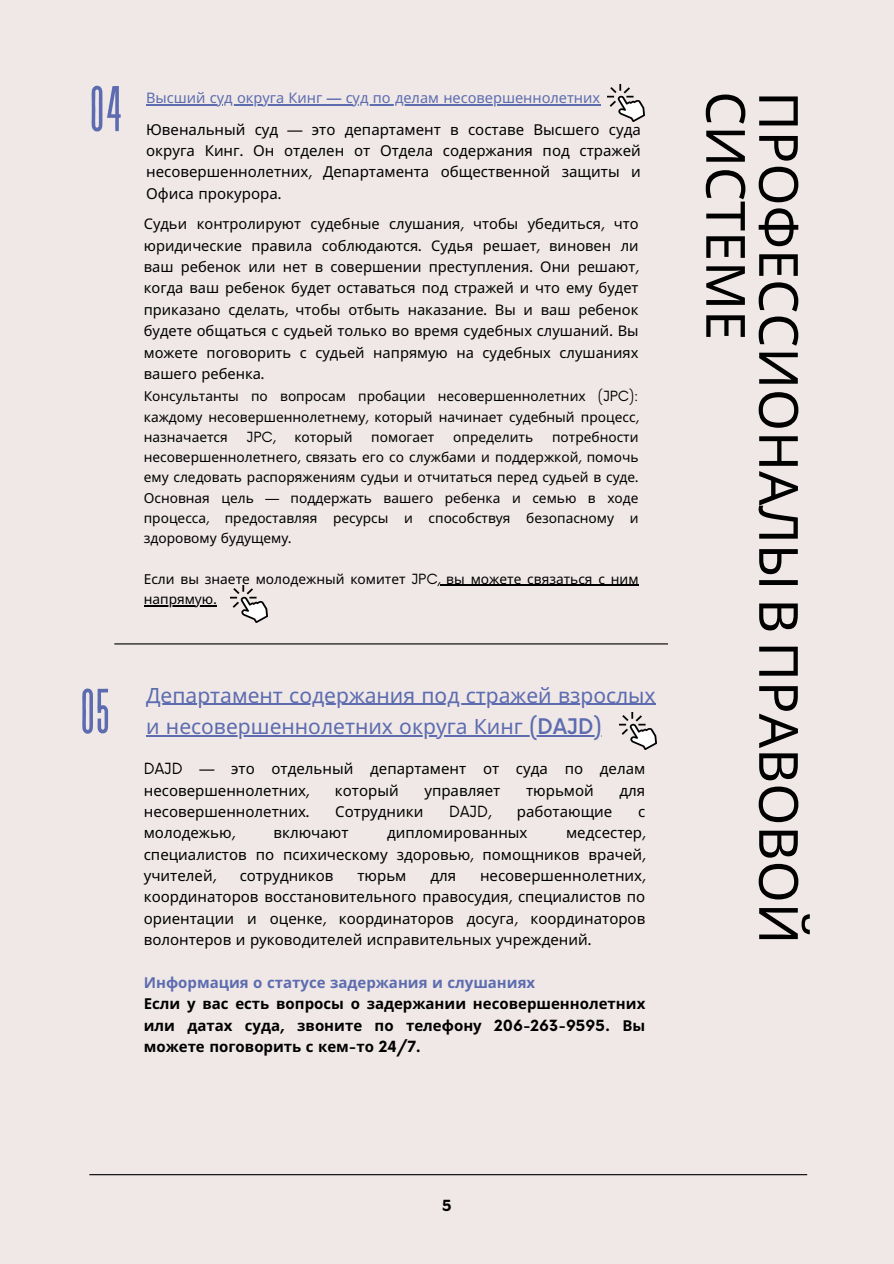
<style>
.page{position:relative;width:894px;height:1264px;background:#fff}
.page>*{position:absolute;margin:0;border:0;box-sizing:border-box;transform-origin:0 0}
.t1{font:64.5px "Revive 80 Tall";color:#5d6cb0}
.t2{font:63.75px "Revive 80 Tall";color:#5d6cb0}
.t3{font:54px/52.8px "Noto Sans";color:#000001}
.t4{font:21px "Noto Sans";color:#5d6cb0}
.t5{font:15px/21.3px "Noto Sans";color:#000001;text-align:justify}
.t6{font:700 15px/21.3px "Noto Sans";color:#000001}
.t7{font:15px "Now";color:#000001}
.t8{font:700 15px "Now";color:#000001}
.t9{font:14.7px/21.3px "Noto Sans";color:#000001;text-align:justify}
.t10{font:14.55px "Noto Sans";color:#5d6cb0}
.t11{font:13.65px/20.2px "Noto Sans";color:#000001;text-align:justify}
.t12{font:13.65px "Now";color:#000001}
.s1{font-family:"Now";font-weight:500}
.s2{font-family:"Now"}
.s3{color:#5d6cb0}
</style>
<div class="page">
<div style="left:0;top:0;width:893px;height:1263px;background:#efe8e6"></div>
<hr style="left:114px;top:643px;width:553px;height:1px;background:#000001">
<img style="left:607px;top:85px;width:37px;height:37px">
<hr style="left:146px;top:104px;width:454px;height:1px;background:#5d6cb0">
<hr style="left:146px;top:703px;width:509px;height:2px;background:#5d6cb0">
<hr style="left:146px;top:735px;width:455px;height:1px;background:#5d6cb0">
<hr style="left:440px;top:585px;width:198px;height:1px;background:#000001">
<hr style="left:144px;top:605px;width:73px;height:1px;background:#000001">
<img style="left:619px;top:712px;width:37px;height:38px">
<hr style="left:89px;top:1174px;width:718px;height:1px;background:#000001">
<img style="left:230px;top:585px;width:37px;height:37px">
<p class="t1" style="left:89px;top:76px;width:35px">04</p>
<p class="t10" style="left:146px;top:87px;width:455px">Высший суд округа Кинг <span class="s1">—</span> суд по делам несовершеннолетних</p>
<p class="t5" style="left:146px;top:118px;width:496px">Ювенальный суд <span class="s2">—</span> это департамент в составе Высшего суда округа Кинг<span class="s2">.</span> Он отделен от Отдела содержания под стражей несовершеннолетних<span class="s2">,</span> Департамента общественной защиты</p>
<p class="t5" style="left:631px;top:161px;width:11px">и</p>
<p class="t5" style="left:146px;top:182px;width:137px">Офиса прокурора<span class="s2">.</span></p>
<h1 class="t9" style="left:144px;top:213px;width:496px">Судьи контролируют судебные слушания<span class="s2">,</span> чтобы убедиться<span class="s2">,</span> что юридические правила соблюдаются<span class="s2">.</span> Судья решает<span class="s2">,</span> виновен ли ваш ребенок или нет в совершении преступления<span class="s2">.</span> Они решают<span class="s2">, </span>когда ваш ребенок будет оставаться под стражей и что ему будет приказано сделать<span class="s2">,</span> чтобы отбыть наказание<span class="s2">.</span> Вы и ваш ребенок будете общаться с судьей только во время судебных слушаний<span class="s2">.</span> Вы</h1>
<p class="t9" style="left:144px;top:341px;width:496px">можете поговорить с судьей напрямую на судебных слушаниях вашего ребенка<span class="s2">.</span></p>
<p class="t11" style="left:144px;top:386px;width:496px">Консультанты по вопросам пробации несовершеннолетних <span class="s2">(JPC): </span>каждому несовершеннолетнему<span class="s2">,</span> который начинает судебный процесс<span class="s2">, </span>назначается</p>
<p class="t11" style="left:144px;top:426px;width:496px;text-indent:408px">потребности несовершеннолетнего<span class="s2">,</span> связать его со службами и поддержкой<span class="s2">,</span> помочь ему следовать распоряжениям судьи и отчитаться перед судьей в суде<span class="s2">.<br></span>Основная цель <span class="s2">—</span> поддержать вашего ребенка и семью в ходе процесса<span class="s2">,</span> предоставляя ресурсы и способствуя безопасному и здоровому будущему<span class="s2">.</span></p>
<p class="t11" style="left:144px;top:568px;width:496px">Если вы знаете молодежный комитет <span class="s2">JPC,</span> вы можете связаться с ним напрямую<span class="s2">.</span></p>
<p class="t12" style="left:246px;top:429px;width:30px">JPC,</p>
<p class="t11" style="left:294px;top:426px;width:60px">который</p>
<p class="t11" style="left:371px;top:426px;width:65px">помогает</p>
<p class="t11" style="left:453px;top:426px;width:81px">определить</p>
<p class="t2" style="left:80px;top:679px;width:32px">05</p>
<h2 class="t4" style="left:146px;top:680px;width:511px">Департамент содержания под стражей взрослых</h2>
<p class="t4" style="left:146px;top:711px;width:457px">и несовершеннолетних округа Кинг <span class="s1">(DAJD)</span></p>
<p class="t5" style="left:144px;top:757px;width:503px"><span class="s2">DAJD —</span> это отдельный департамент от суда по делам несовершеннолетних<span class="s2">,</span></p>
<p class="t5" style="left:335px;top:779px;width:65px">который</p>
<p class="t5" style="left:424px;top:779px;width:77px">управляет</p>
<p class="t5" style="left:526px;top:779px;width:69px">тюрьмой</p>
<p class="t5" style="left:619px;top:779px;width:27px">для</p>
<p class="t5" style="left:144px;top:800px;width:167px">несовершеннолетних<span class="s2">.</span></p>
<p class="t5" style="left:335px;top:800px;width:90px">Сотрудники</p>
<p class="t7" style="left:449px;top:803px;width:44px">DAJD,</p>
<p class="t5" style="left:516px;top:800px;width:97px">работающие</p>
<p class="t5" style="left:638px;top:800px;width:9px">с</p>
<p class="t5" style="left:144px;top:821px;width:92px">молодежью<span class="s2">,</span></p>
<p class="t5" style="left:273px;top:821px;width:77px">включают</p>
<p class="t5" style="left:387px;top:821px;width:142px">дипломированных</p>
<p class="t5" style="left:144px;top:821px;width:503px;text-indent:422px">медсестер<span class="s2">, </span>специалистов по психическому здоровью<span class="s2">,</span> помощников врачей<span class="s2">, </span>учителей<span class="s2">,</span></p>
<p class="t5" style="left:144px;top:864px;width:503px;text-indent:336px">несовершеннолетних<span class="s2">, </span>координаторов восстановительного правосудия<span class="s2">,</span> специалистов по ориентации и оценке<span class="s2">,</span> координаторов досуга<span class="s2">,</span> координаторов волонтеров и руководителей исправительных учреждений<span class="s2">.</span></p>
<p class="t6" style="left:144px;top:971px;width:503px"><span class="s3">Информация о статусе задержания и слушаниях<br></span>Если у вас есть вопросы о задержании несовершеннолетних или датах суда<span class="s2">,</span> звоните по телефону <span class="s2">206-263-9595.</span> Вы можете поговорить с кем<span class="s2">-</span>то <span class="s2">24/7.</span></p>
<p class="t5" style="left:239px;top:864px;width:95px">сотрудников</p>
<p class="t5" style="left:357px;top:864px;width:50px">тюрьм</p>
<p class="t5" style="left:430px;top:864px;width:27px">для</p>
<h3 class="t3" style="left:806px;top:91px;width:854px;rotate:90deg">ПРОФЕССИОНАЛЫВПРАВОВОЙ<br>СИСТЕМЕ</h3>
<h3 class="t8" style="left:442px;top:1197px;width:11px">5</h3>
</div>
